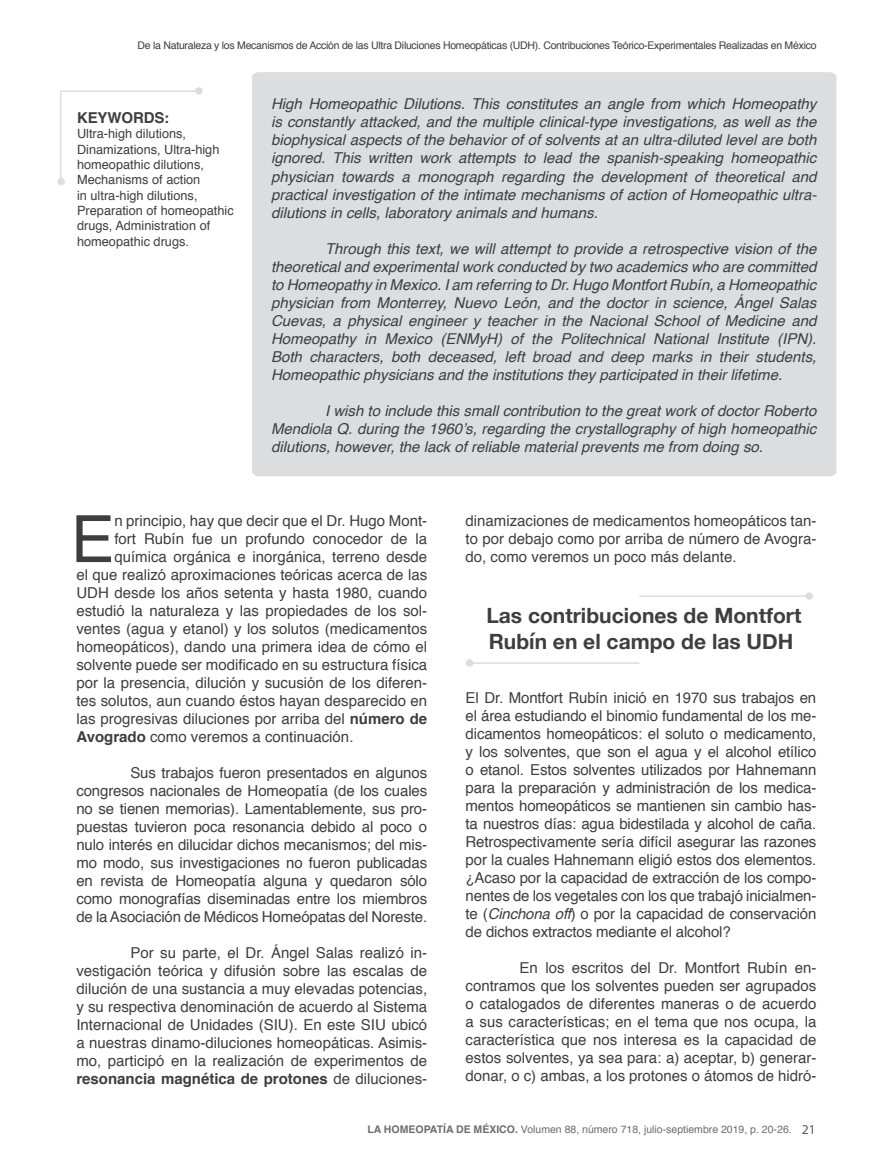
<style>
.page{position:relative;width:893px;height:1170px;background:#fff}
.page>*{position:absolute;margin:0;border:0;box-sizing:border-box;transform-origin:0 0}
.t1{font:65.25px "Helvetica";color:#3e3e3f}
.t2{font:700 21px/25.2px "Helvetica Neue";color:#3e3e3f}
.t3{font:15px/18px "Helvetica";color:#3e3e3f;text-align:justify}
.t4{font:italic 15px/18px "Helvetica";color:#3e3e3f;text-align:justify}
.t5{font:700 15px "Helvetica";letter-spacing:-.01em;color:#3e3e3f}
.t6{font:12.75px/15.3px "Helvetica";color:#3e3e3f}
.t7{font:10.5px "Helvetica";letter-spacing:-.025em;color:#3e3e3f}
.t8{font:10.5px "Helvetica";color:#6c6d70}
.s1{font-weight:700}
.s2{font-style:italic}
.s3{font-family:"Myriad Pro";font-size:13.5px;color:#57585a}
</style>
<div class="page">
<div style="left:195px;top:87px;width:8px;height:8px;background:#dcdddf;border-radius:50%"></div>
<svg style="left:60px;top:90px;width:140px;height:88px"></svg>
<div style="left:57px;top:178px;width:8px;height:7px;background:#dcdddf;border-radius:50%"></div>
<div style="left:252px;top:72px;width:584px;height:404px;background:#dcdddf"></div>
<div style="left:466px;top:659px;width:7px;height:7px;background:#dcdddf;border-radius:50%"></div>
<hr style="left:470px;top:662px;width:169px;height:1px;background:#dcdddf">
<div style="left:805px;top:592px;width:8px;height:7px;background:#dcdddf;border-radius:50%"></div>
<hr style="left:639px;top:595px;width:170px;height:2px;background:#dcdddf">
<p class="t7" style="left:138px;top:37px;width:680px">De la Naturaleza y los Mecanismos de Acción de las Ultra Diluciones Homeopáticas (UDH). Contribuciones Teórico-Experimentales Realizadas en México</p>
<p class="t5" style="left:77px;top:106px;width:94px">KEYWORDS:</p>
<p class="t6" style="left:77px;top:127px;width:158px">Ultra-high dilutions,<br>Dinamizations, Ultra-high homeopathic dilutions,<br>Mechanisms of action<br>in ultra-high dilutions,<br>Preparation of homeopathic drugs, Administration of homeopathic drugs.</p>
<p class="t4" style="left:271px;top:95px;width:547px">High Homeopathic Dilutions. This constitutes an angle from which Homeopathy is constantly attacked, and the multiple clinical-type investigations, as well as the biophysical aspects of the behavior of of solvents at an ultra-diluted level are both ignored. This written work attempts to lead the spanish-speaking homeopathic physician towards a monograph regarding the development of theoretical and practical investigation of the intimate mechanisms of action of Homeopathic ultra&shy;dilutions in cells, laboratory animals and humans.</p>
<p class="t4" style="left:271px;top:239px;width:547px;text-indent:54px">Through this text, we will attempt to provide a retrospective vision of the theoretical and experimental work conducted by two academics who are committed to Homeopathy in Mexico. I am referring to Dr. Hugo Montfort Rubín, a Homeopathic physician from Monterrey, Nuevo León, and the doctor in science, Ángel Salas Cuevas, a physical engineer y teacher in the Nacional School of Medicine and Homeopathy in Mexico (ENMyH) of the Politechnical National Institute (IPN).<br>Both characters, both deceased, left broad and deep marks in their students, Homeopathic physicians and the institutions they participated in their lifetime.</p>
<p class="t4" style="left:271px;top:401px;width:547px;text-indent:54px">I wish to include this small contribution to the great work of doctor Roberto Mendiola Q. during the 1960’s, regarding the crystallography of high homeopathic dilutions, however, the lack of reliable material prevents me from doing so.</p>
<p class="t1" style="left:71px;top:489px;width:45px">E</p>
<p class="t3" style="left:114px;top:512px;width:314px">n principio, hay que decir que el Dr. Hugo Mont-</p>
<p class="t3" style="left:114px;top:530px;width:314px">fort Rubín fue un profundo conocedor de la</p>
<p class="t3" style="left:114px;top:548px;width:314px">química orgánica e inorgánica, terreno desde</p>
<p class="t3" style="left:76px;top:566px;width:352px">el que realizó aproximaciones teóricas acerca de las</p>
<p class="t3" style="left:76px;top:584px;width:352px">UDH desde los años setenta y hasta 1980, cuando</p>
<p class="t3" style="left:76px;top:602px;width:352px">estudió la naturaleza y las propiedades de los sol-</p>
<p class="t3" style="left:76px;top:620px;width:352px">ventes (agua y etanol) y los solutos (medicamentos</p>
<p class="t3" style="left:76px;top:638px;width:352px">homeopáticos), dando una primera idea de cómo el</p>
<p class="t3" style="left:76px;top:656px;width:352px">solvente puede ser modificado en su estructura física</p>
<p class="t3" style="left:76px;top:674px;width:352px">por la presencia, dilución y sucusión de los diferen-</p>
<p class="t3" style="left:76px;top:692px;width:352px">tes solutos, aun cuando éstos hayan desparecido en</p>
<p class="t3" style="left:76px;top:710px;width:352px">las progresivas diluciones por arriba del <span class="s1">número de</span></p>
<p class="t3" style="left:76px;top:728px;width:279px"><span class="s1">Avogrado</span> como veremos a continuación.</p>
<p class="t3" style="left:76px;top:764px;width:352px;text-indent:54px">Sus trabajos fueron presentados en algunos congresos nacionales de Homeopatía (de los cuales no se tienen memorias). Lamentablemente, sus pro&shy;puestas tuvieron poca resonancia debido al poco o nulo interés en dilucidar dichos mecanismos; del mis&shy;mo modo, sus investigaciones no fueron publicadas en revista de Homeopatía alguna y quedaron sólo como monografías diseminadas entre los miembros de la Asociación de Médicos Homeópatas del Noreste.</p>
<p class="t3" style="left:76px;top:944px;width:352px;text-indent:54px">Por su parte, el Dr. Ángel Salas realizó in&shy;vestigación teórica y difusión sobre las escalas de dilución de una sustancia a muy elevadas potencias, y su respectiva denominación de acuerdo al Sistema Internacional de Unidades (SIU). En este SIU ubicó a nuestras dinamo-diluciones homeopáticas. Asimis&shy;mo, participó en la realización de experimentos de <span class="s1">resonancia magnética de protones</span> de diluciones-</p>
<p class="t3" style="left:466px;top:512px;width:352px">dinamizaciones de medicamentos homeopáticos tan&shy;to por debajo como por arriba de número de Avogra&shy;do, como veremos un poco más delante.</p>
<p class="t2" style="left:486px;top:603px;width:316px">Las contribuciones de Montfort<br>Rubín en el campo de las UDH</p>
<p class="t3" style="left:466px;top:688px;width:352px">El Dr. Montfort Rubín inició en 1970 sus trabajos en el área estudiando el binomio fundamental de los me&shy;dicamentos homeopáticos: el soluto o medicamento, y los solventes, que son el agua y el alcohol etílico o etanol. Estos solventes utilizados por Hahnemann para la preparación y administración de los medica&shy;mentos homeopáticos se mantienen sin cambio has&shy;ta nuestros días: agua bidestilada y alcohol de caña.<br>Retrospectivamente sería difícil asegurar las razones por la cuales Hahnemann eligió estos dos elementos. ¿Acaso por la capacidad de extracción de los compo&shy;nentes de los vegetales con los que trabajó inicialmen&shy;te (<span class="s2">Cinchona off</span>) o por la capacidad de conservación de dichos extractos mediante el alcohol?</p>
<p class="t3" style="left:466px;top:958px;width:352px;text-indent:54px">En los escritos del Dr. Montfort Rubín en&shy;contramos que los solventes pueden ser agrupados o catalogados de diferentes maneras o de acuerdo a sus características; en el tema que nos ocupa, la característica que nos interesa es la capacidad de estos solventes, ya sea para: a) aceptar, b) generar&shy;donar, o c) ambas, a los protones o átomos de hidró-</p>
<p class="t8" style="left:367px;top:1120px;width:450px"><span class="s1">LA HOMEOPATÍA DE MÉXICO.</span> Volumen 88, número 718, julio-septiembre 2019, p. 20-26. <span class="s3">21</span></p>
</div>
